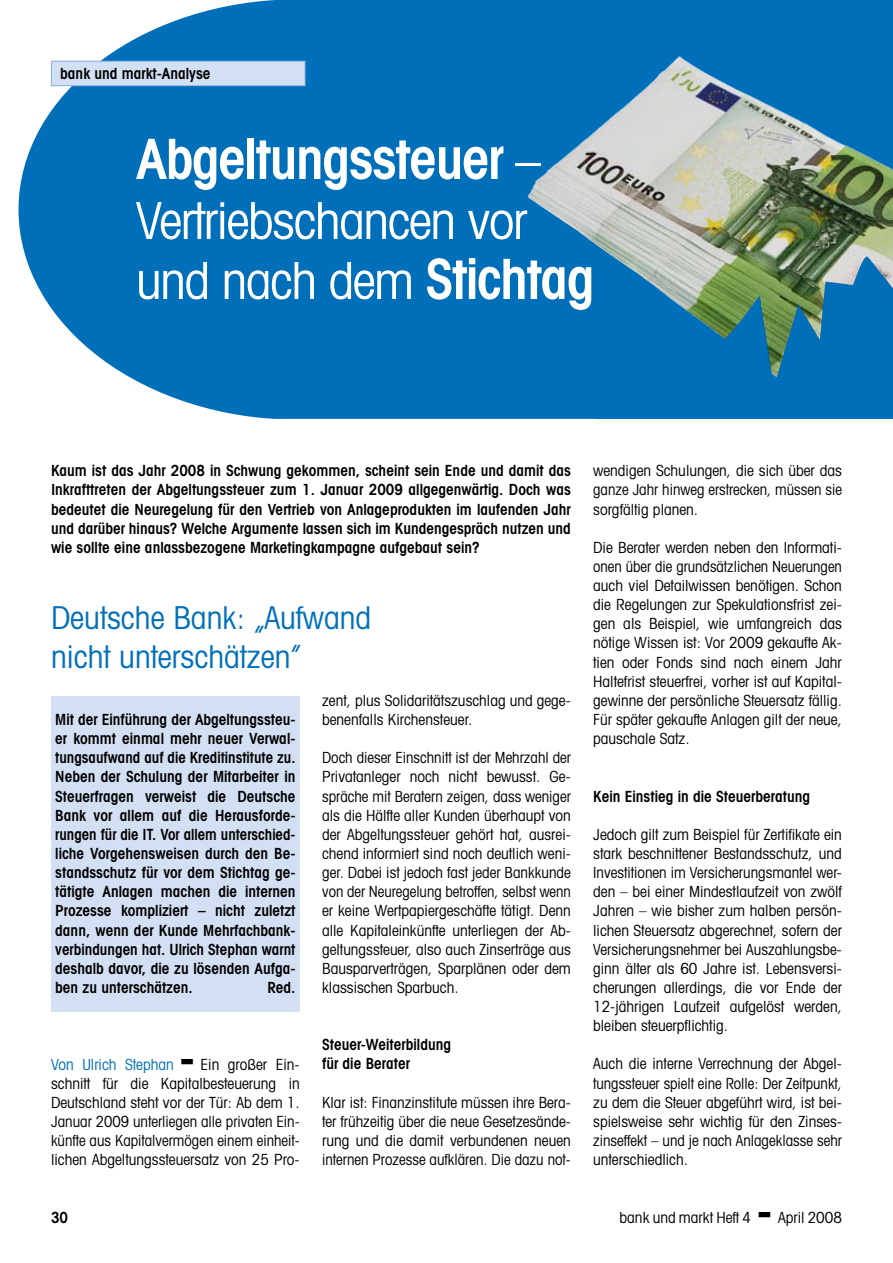
<style>
.page{position:relative;width:893px;height:1263px;background:#fff}
.page>*{position:absolute;margin:0;border:0;box-sizing:border-box;transform-origin:0 0}
.t1{font:600 condensed 55.5px "Avant Garde";letter-spacing:-.025em;color:#fff}
.t2{font:condensed 51px/60px "Avant Garde";letter-spacing:-.025em;color:#fff}
.t3{font:condensed 31.5px/38.2px "Avant Garde";color:#006fba}
.t4{font:condensed 15.3px/19.2px "Avant Garde";color:#000;text-align:justify}
.t5{font:600 condensed 15.3px/19.2px "Avant Garde";color:#000;text-align:justify}
.t6{font:condensed 15.3px "Avant Garde";color:#006fba}
.s1{font-weight:400;font-size:51px}
.s2{font-weight:600;font-size:55.5px}
</style>
<div class="page">
<svg style="left:19px;top:0;width:575px;height:419px;background:#1d7fc1"></svg>
<div style="left:51px;top:61px;width:254px;height:25px;background:#d3dff2"></div>
<div style="left:51px;top:61px;width:254px;height:25px;border:1px solid #88aedc"></div>
<img style="left:594px;top:0;width:299px;height:419px">
<div style="left:51px;top:696px;width:249px;height:316px;background:#d3dff2"></div>
<img style="left:592px;top:56px;width:87px;height:77px">
<p class="t5" style="left:60px;top:64px;width:152px">bank und markt-Analyse</p>
<h1 class="t1" style="left:136px;top:125px;width:406px">Abgeltungssteuer <span class="s1">–</span></h1>
<h2 class="t2" style="left:136px;top:189px;width:460px">Vertriebschancen vor und nach dem <span class="s2">Stichtag</span></h2>
<p class="t5" style="left:51px;top:461px;width:521px">Kaum ist das Jahr 2008 in Schwung gekommen, scheint sein Ende und damit das Inkrafttreten der Abgeltungssteuer zum 1. Januar 2009 allgegenwärtig. Doch was bedeutet die Neuregelung für den Vertrieb von Anlageprodukten im laufenden Jahr und darüber hinaus? Welche Argumente lassen sich im Kundengespräch nutzen und wie sollte eine anlassbezogene Marketingkampagne aufgebaut sein?</p>
<h3 class="t3" style="left:51px;top:598px;width:322px">Deutsche Bank: „Aufwand nicht unterschätzen”</h3>
<p class="t5" style="left:55px;top:710px;width:242px">Mit der Einführung der Abgeltungssteu&shy;er kommt einmal mehr neuer Verwal&shy;tungsaufwand auf die Kreditinstitute zu.<br>Neben der Schulung der Mitarbeiter in Steuerfragen verweist die Deutsche Bank vor allem auf die Herausforde&shy;rungen für die IT. Vor allem unterschied&shy;liche Vorgehensweisen durch den Be&shy;standsschutz für vor dem Stichtag ge&shy;tätigte Anlagen machen die internen Prozesse kompliziert – nicht zuletzt dann, wenn der Kunde Mehrfachbank&shy;verbindungen hat. Ulrich Stephan warnt deshalb davor, die zu lösenden Aufga&shy;ben zu unterschätzen.</p>
<p class="t5" style="left:267px;top:978px;width:30px">Red.</p>
<p class="t6" style="left:51px;top:1054px;width:124px">Von Ulrich Stephan</p>
<p class="t4" style="left:51px;top:1054px;width:250px;text-indent:150px">Ein großer Ein&shy;schnitt für die Kapitalbesteuerung in Deutschland steht vor der Tür: Ab dem 1.<br>Januar 2009 unterliegen alle privaten Ein&shy;künfte aus Kapitalvermögen einem einheit&shy;lichen Abgeltungssteuersatz von 25 Pro-</p>
<p class="t4" style="left:322px;top:690px;width:250px">zent, plus Solidaritätszuschlag und gege&shy;benenfalls Kirchensteuer.</p>
<p class="t4" style="left:322px;top:748px;width:250px">Doch dieser Einschnitt ist der Mehrzahl der Privatanleger noch nicht bewusst. Ge&shy;spräche mit Beratern zeigen, dass weniger als die Hälfte aller Kunden überhaupt von der Abgeltungssteuer gehört hat, ausrei&shy;chend informiert sind noch deutlich weni&shy;ger. Dabei ist jedoch fast jeder Bankkunde von der Neuregelung betroffen, selbst wenn er keine Wertpapiergeschäfte tätigt. Denn alle Kapitaleinkünfte unterliegen der Ab&shy;geltungssteuer, also auch Zinserträge aus Bausparverträgen, Sparplänen oder dem klassischen Sparbuch.</p>
<p class="t5" style="left:322px;top:1035px;width:130px">Steuer-Weiterbildung für die Berater</p>
<p class="t4" style="left:322px;top:1092px;width:250px">Klar ist: Finanzinstitute müssen ihre Bera&shy;ter frühzeitig über die neue Gesetzesände&shy;rung und die damit verbundenen neuen internen Prozesse aufklären. Die dazu not-</p>
<p class="t4" style="left:593px;top:461px;width:250px">wendigen Schulungen, die sich über das ganze Jahr hinweg erstrecken, müssen sie sorgfältig planen.</p>
<p class="t4" style="left:593px;top:537px;width:250px">Die Berater werden neben den Informati&shy;onen über die grundsätzlichen Neuerungen auch viel Detailwissen benötigen. Schon die Regelungen zur Spekulationsfrist zei&shy;gen als Beispiel, wie umfangreich das nötige Wissen ist: Vor 2009 gekaufte Ak&shy;tien oder Fonds sind nach einem Jahr Haltefrist steuerfrei, vorher ist auf Kapital&shy;gewinne der persönliche Steuersatz fällig.<br>Für später gekaufte Anlagen gilt der neue, pauschale Satz.</p>
<p class="t5" style="left:593px;top:786px;width:218px">Kein Einstieg in die Steuerberatung</p>
<p class="t4" style="left:593px;top:824px;width:250px">Jedoch gilt zum Beispiel für Zertifikate ein stark beschnittener Bestandsschutz, und Investitionen im Versicherungsmantel wer&shy;den – bei einer Mindestlaufzeit von zwölf Jahren – wie bisher zum halben persön&shy;lichen Steuersatz abgerechnet, sofern der Versicherungsnehmer bei Auszahlungsbe&shy;ginn älter als 60 Jahre ist. Lebensversi&shy;cherungen allerdings, die vor Ende der 12-jährigen Laufzeit aufgelöst werden, bleiben steuerpflichtig.</p>
<p class="t4" style="left:593px;top:1054px;width:250px">Auch die interne Verrechnung der Abgel&shy;tungssteuer spielt eine Rolle: Der Zeitpunkt, zu dem die Steuer abgeführt wird, ist bei&shy;spielsweise sehr wichtig für den Zinses&shy;zinseffekt – und je nach Anlageklasse sehr unterschiedlich.</p>
<p class="t5" style="left:51px;top:1207px;width:19px">30</p>
<p class="t4" style="left:620px;top:1207px;width:133px">bank und markt Heft 4</p>
<p class="t4" style="left:778px;top:1207px;width:65px">April 2008</p>
</div>
